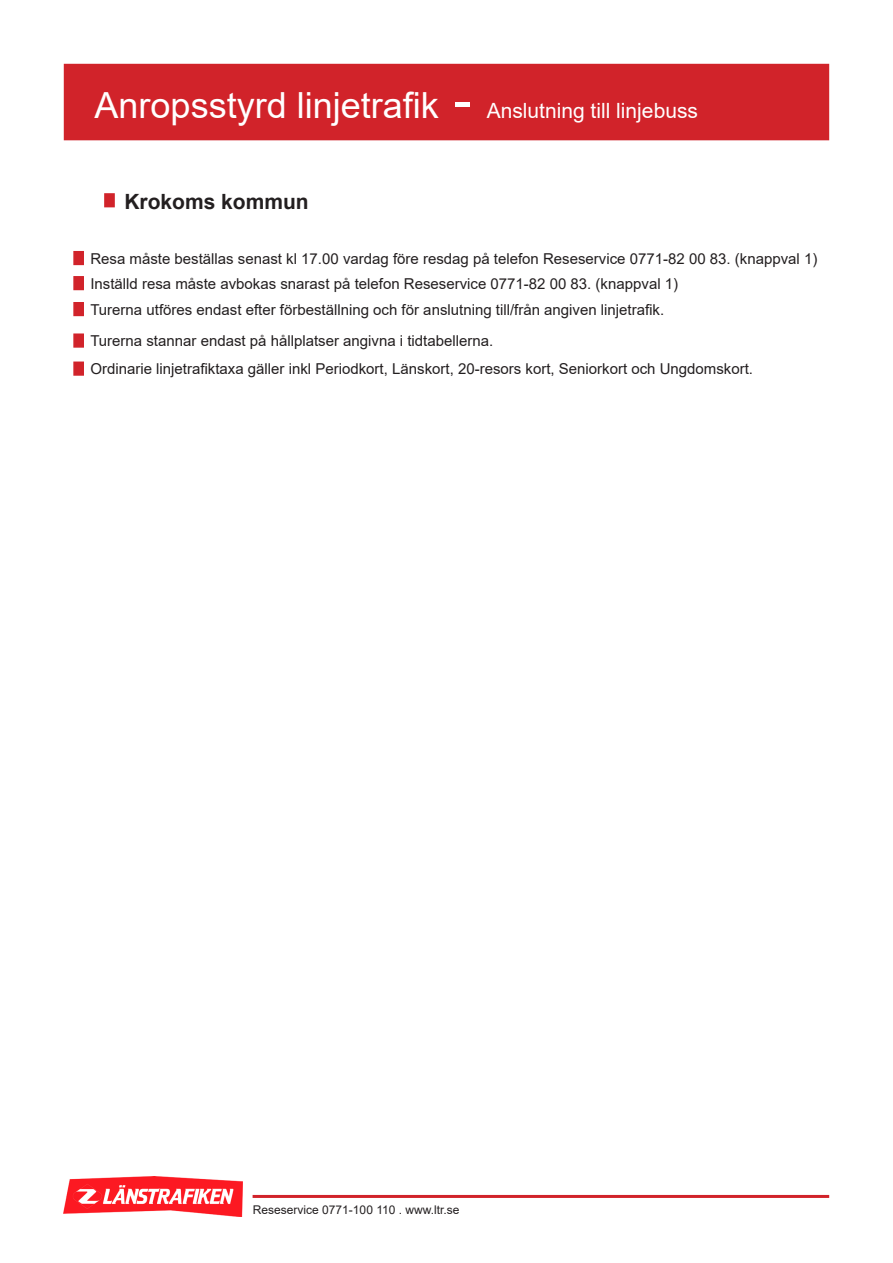
<style>
.page{position:relative;width:893px;height:1263px;background:#fff}
.page>*{position:absolute;margin:0;border:0;box-sizing:border-box;transform-origin:0 0}
.t1{font:36px "Arial";color:#fff}
.t2{font:21px "Arial";color:#fff}
.t3{font:700 21px "Arial";color:#231f20}
.t4{font:15px "Arial";color:#231f20}
.t5{font:12px "Arial";color:#231f20}
.s1{font-size:54px}
</style>
<div class="page">
<img style="left:64px;top:1177px;width:178px;height:39px">
<hr style="left:253px;top:1195px;width:576px;height:3px;background:#d1232a">
<div style="left:64px;top:64px;width:765px;height:76px;background:#d1232a"></div>
<div style="left:104px;top:193px;width:11px;height:14px;background:#d1232a;border:2px solid #d1232a"></div>
<div style="left:73px;top:251px;width:11px;height:14px;background:#d1232a;border:2px solid #d1232a"></div>
<div style="left:73px;top:302px;width:11px;height:14px;background:#d1232a;border:2px solid #d1232a"></div>
<div style="left:73px;top:361px;width:11px;height:15px;background:#d1232a;border:2px solid #d1232a"></div>
<div style="left:73px;top:333px;width:11px;height:15px;background:#d1232a;border:2px solid #d1232a"></div>
<div style="left:73px;top:276px;width:11px;height:14px;background:#d1232a;border:2px solid #d1232a"></div>
<h1 class="t1" style="left:95px;top:81px;width:379px">Anropsstyrd linjetrafik <span class="s1">-</span></h1>
<h2 class="t2" style="left:487px;top:96px;width:213px">Anslutning till linjebuss</h2>
<p class="t3" style="left:124px;top:187px;width:186px">Krokoms kommun</p>
<p class="t4" style="left:90px;top:248px;width:729px">Resa måste beställas senast kl 17.00 vardag före resdag på telefon Reseservice 0771-82 00 83. (knappval 1)</p>
<p class="t4" style="left:90px;top:274px;width:589px">Inställd resa måste avbokas snarast på telefon Reseservice 0771-82 00 83. (knappval 1)</p>
<p class="t4" style="left:90px;top:299px;width:575px">Turerna utföres endast efter förbeställning och för anslutning till/från angiven linjetrafik.</p>
<p class="t4" style="left:90px;top:330px;width:404px">Turerna stannar endast på hållplatser angivna i tidtabellerna.</p>
<p class="t4" style="left:90px;top:358px;width:664px">Ordinarie linjetrafiktaxa gäller inkl Periodkort, Länskort, 20-resors kort, Seniorkort och Ungdomskort.</p>
<p class="t5" style="left:253px;top:1202px;width:208px">Reseservice 0771-100 110 . www.ltr.se</p>
</div>
